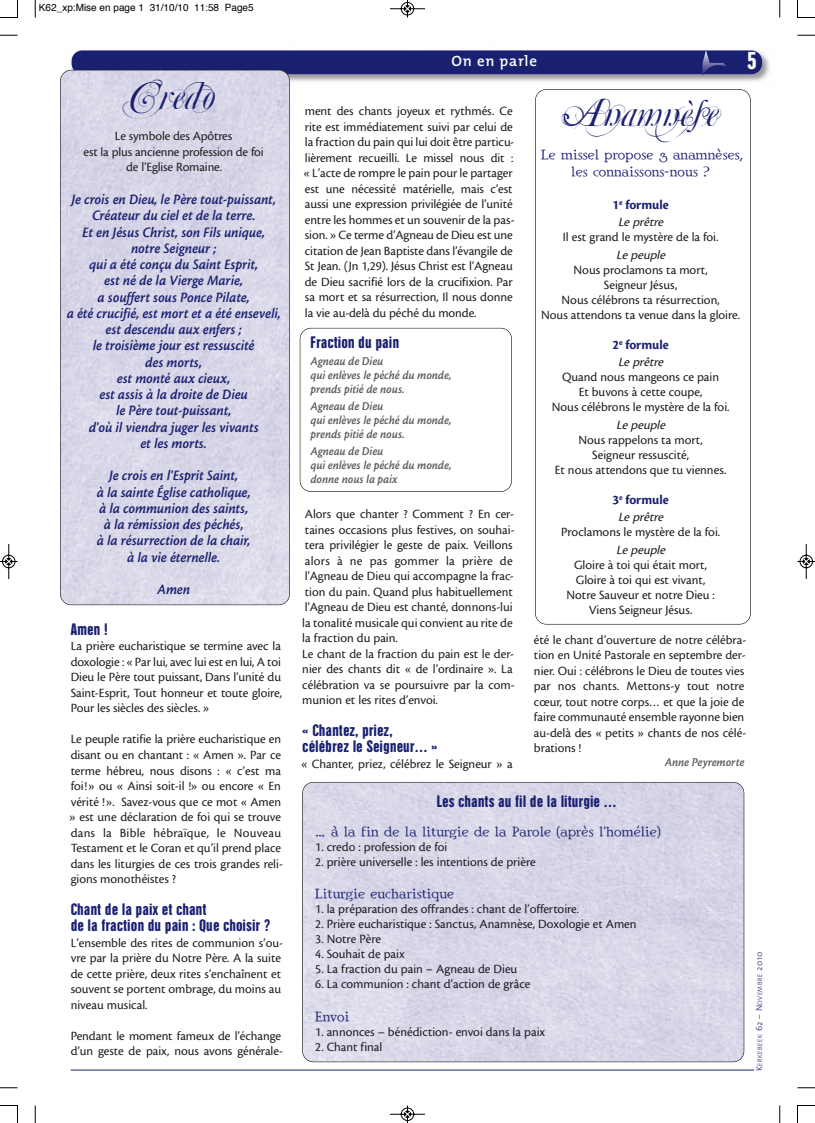
<style>
.page{position:relative;width:815px;height:1123px;background:#fff}
.page>*{position:absolute;margin:0;border:0;box-sizing:border-box;transform-origin:0 0}
.t1{font:40px "Mutlu Ornamental";color:#192070}
.t2{font:25.75px "Hector Rounded";color:#fff}
.t3{font:17.5px/16.2px "Hector Rounded";color:#192070}
.t4{font:15px/16.2px "Cronos MM It 574 11";color:#192070;text-align:center;scale:.95 1}
.t5{font:600 15px "The Mix";letter-spacing:.05em;color:#fff}
.t6{font:13.75px/17.5px "Ingriana";color:#192070;text-align:center}
.t7{font:13.75px "Cronos MM 700 72";color:#192070}
.t8{font:13.12px/15.5px "Cronos MM 408 11";color:#1b1c20}
.t9{font:italic 13.12px "Cronos MM 408 11";color:#1b1c20}
.t10{font:12.5px/13.8px "Cronos MM It 574 11";color:#5c5b60;scale:.95 1}
.t11{font:10px "Helvetica";color:#000}
.t12{font:300 6.5px "The Mix";letter-spacing:.065em;color:#192070}
.s1{font-size:8.75px}
</style>
<div class="page">
<img style="left:67px;top:51px;width:703px;height:31px">
<div style="left:72px;top:50px;width:690px;height:24px;background:#192070;border-radius:11px"></div>
<svg style="left:702px;top:50px;width:24px;height:26px"></svg>
<hr style="left:71px;top:1070px;width:683px;height:1px;background:#192070">
<img style="left:60px;top:70px;width:229px;height:535px;border-radius:11px">
<div style="left:60px;top:70px;width:230px;height:535px;border:1px solid #1b1c20;border-radius:11px"></div>
<div style="left:535px;top:89px;width:215px;height:535px;border:1px solid #1b1c20;border-radius:11px"></div>
<img style="left:302px;top:782px;width:442px;height:280px;border-radius:11px">
<div style="left:302px;top:782px;width:442px;height:280px;border:1px solid #1b1c20;border-radius:11px"></div>
<div style="left:300px;top:328px;width:212px;height:164px;border:1px solid #1b1c20;border-radius:11px"></div>
<svg style="left:35px;top:0;width:1px;height:18px"></svg>
<svg style="left:0;top:35px;width:18px;height:1px"></svg>
<svg style="left:779px;top:0;width:1px;height:18px"></svg>
<svg style="left:797px;top:35px;width:18px;height:1px"></svg>
<svg style="left:35px;top:1105px;width:1px;height:18px"></svg>
<svg style="left:0;top:1087px;width:18px;height:1px"></svg>
<svg style="left:779px;top:1105px;width:1px;height:18px"></svg>
<svg style="left:797px;top:1087px;width:18px;height:1px"></svg>
<svg style="left:0;top:0;width:18px;height:18px"></svg>
<svg style="left:797px;top:0;width:18px;height:18px"></svg>
<svg style="left:0;top:1105px;width:18px;height:18px"></svg>
<svg style="left:797px;top:1105px;width:18px;height:18px"></svg>
<svg style="left:390px;top:0;width:35px;height:18px"></svg>
<svg style="left:390px;top:1105px;width:35px;height:18px"></svg>
<svg style="left:0;top:544px;width:18px;height:35px"></svg>
<svg style="left:797px;top:544px;width:18px;height:35px"></svg>
<svg style="left:123px;top:79px;width:92px;height:39px"></svg>
<p class="t11" style="left:39px;top:4px;width:216px">K62_xp:Mise en page 1 31/10/10 11:58 Page5</p>
<p class="t8" style="left:83px;top:130px;width:182px;text-align:center">Le symbole des Apôtres<br>est la plus ancienne profession de foi de l’Eglise Romaine.</p>
<p class="t4" style="left:67px;top:192px;width:226px">Je crois en Dieu, le Père tout-puissant,<br>Créateur du ciel et de la terre.<br>Et en Jésus Christ, son Fils unique, notre Seigneur ;<br>qui a été conçu du Saint Esprit,<br>est né de la Vierge Marie,<br>a souffert sous Ponce Pilate,<br>a été crucifié, est mort et a été enseveli, est descendu aux enfers ;<br>le troisième jour est ressuscité<br>des morts,<br>est monté aux cieux,<br>est assis à la droite de Dieu<br>le Père tout-puissant,<br>d'où il viendra juger les vivants<br>et les morts.</p>
<p class="t4" style="left:97px;top:469px;width:163px">Je crois en l'Esprit Saint,<br>à la sainte Église catholique, à la communion des saints, à la rémission des péchés,<br>à la résurrection de la chair, à la vie éternelle.</p>
<p class="t4" style="left:157px;top:582px;width:36px">Amen</p>
<h3 class="t3" style="left:71px;top:622px;width:39px">Amen !</h3>
<p class="t8" style="left:71px;top:640px;width:213px;text-align:justify">La prière eucharistique se termine avec la doxologie : « Par lui, avec lui est en lui, A toi Dieu le Père tout puissant, Dans l’unité du Saint-Esprit, Tout honneur et toute gloire, Pour les siècles des siècles. »</p>
<p class="t8" style="left:69px;top:733px;width:215px">Le peuple ratifie la prière eucharistique en disant ou en chantant : « Amen ». Par ce terme hébreu, nous disons : « c’est ma foi!» ou « Ainsi soit-il !» ou encore « En vérité !». Savez-vous que ce mot « Amen » est une déclaration de foi qui se trouve dans la Bible hébraïque, le Nouveau Testament et le Coran et qu’il prend place dans les liturgies de ces trois grandes reli&shy;gions monothéistes ?</p>
<h3 class="t3" style="left:71px;top:902px;width:201px">Chant de la paix et chant<br>de la fraction du pain : Que choisir ?</h3>
<p class="t8" style="left:71px;top:936px;width:214px">L’ensemble des rites de communion s’ou&shy;vre par la prière du Notre Père. A la suite de cette prière, deux rites s’enchaînent et souvent se portent ombrage, du moins au niveau musical.</p>
<p class="t8" style="left:71px;top:1029px;width:214px">Pendant le moment fameux de l’échange d’un geste de paix, nous avons générale-</p>
<p class="t5" style="left:451px;top:55px;width:87px">On en parle</p>
<h2 class="t2" style="left:747px;top:52px;width:11px">5</h2>
<p class="t8" style="left:303px;top:104px;width:212px">ment des chants joyeux et rythmés. Ce rite est immédiatement suivi par celui de la fraction du pain qui lui doit être particu&shy;lièrement recueilli. Le missel nous dit : « L’acte de rompre le pain pour le partager est une nécessité matérielle, mais c’est aussi une expression privilégiée de l’unité entre les hommes et un souvenir de la pas&shy;sion. » Ce terme d’Agneau de Dieu est une citation de Jean Baptiste dans l’évangile de St Jean. (Jn 1,29). Jésus Christ est l’Agneau de Dieu sacrifié lors de la crucifixion. Par sa mort et sa résurrection, Il nous donne la vie au-delà du péché du monde.</p>
<h3 class="t3" style="left:310px;top:335px;width:90px">Fraction du pain</h3>
<p class="t10" style="left:310px;top:355px;width:150px">Agneau de Dieu<br>qui enlèves le péché du monde, prends pitié de nous.</p>
<p class="t10" style="left:310px;top:400px;width:150px">Agneau de Dieu<br>qui enlèves le péché du monde, prends pitié de nous.</p>
<p class="t10" style="left:310px;top:445px;width:150px">Agneau de Dieu<br>qui enlèves le péché du monde, donne nous la paix</p>
<p class="t8" style="left:302px;top:507px;width:214px">Alors que chanter ? Comment ? En cer&shy;taines occasions plus festives, on souhai&shy;tera privilégier le geste de paix. Veillons alors à ne pas gommer la prière de l'Agneau de Dieu qui accompagne la frac&shy;tion du pain. Quand plus habituellement l'Agneau de Dieu est chanté, donnons-lui la tonalité musicale qui convient au rite de la fraction du pain.<br>Le chant de la fraction du pain est le der&shy;nier des chants dit « de l’ordinaire ». La célébration va se poursuivre par la com&shy;munion et les rites d’envoi.</p>
<h3 class="t3" style="left:302px;top:723px;width:137px">« Chantez, priez, célébrez le Seigneur… »</h3>
<p class="t8" style="left:301px;top:757px;width:213px">« Chanter, priez, célébrez le Seigneur » a</p>
<h1 class="t1" style="left:603px;top:89px;width:105px">■ ■➔▲</h1>
<p class="t6" style="left:541px;top:147px;width:204px">Le missel propose 3 anamnèses, les connaissons-nous ?</p>
<p class="t7" style="left:612px;top:199px;width:58px">1<sup>e</sup> formule</p>
<p class="t9" style="left:618px;top:217px;width:49px">Le prêtre</p>
<p class="t8" style="left:563px;top:231px;width:157px">Il est grand le mystère de la foi.</p>
<p class="t9" style="left:616px;top:250px;width:53px">Le peuple</p>
<p class="t8" style="left:541px;top:263px;width:200px;line-height:15px;text-align:center">Nous proclamons ta mort,<br>Seigneur Jésus,<br>Nous célébrons ta résurrection,<br>Nous attendons ta venue dans la gloire.</p>
<p class="t7" style="left:612px;top:339px;width:58px">2<sup>e</sup> formule</p>
<p class="t9" style="left:618px;top:357px;width:49px">Le prêtre</p>
<p class="t8" style="left:551px;top:371px;width:179px;line-height:15px;text-align:center">Quand nous mangeons ce pain<br>Et buvons à cette coupe,<br>Nous célébrons le mystère de la foi.</p>
<p class="t9" style="left:616px;top:420px;width:53px">Le peuple</p>
<p class="t8" style="left:555px;top:433px;width:173px;line-height:15px;text-align:center">Nous rappelons ta mort,<br>Seigneur ressuscité,<br>Et nous attendons que tu viennes.</p>
<p class="t7" style="left:612px;top:494px;width:58px">3<sup>e</sup> formule</p>
<p class="t9" style="left:618px;top:512px;width:49px">Le prêtre</p>
<p class="t8" style="left:561px;top:526px;width:160px">Proclamons le mystère de la foi.</p>
<p class="t9" style="left:616px;top:545px;width:53px">Le peuple</p>
<p class="t8" style="left:566px;top:558px;width:150px;line-height:15px;text-align:center">Gloire à toi qui était mort,<br>Gloire à toi qui est vivant,<br>Notre Sauveur et notre Dieu :<br>Viens Seigneur Jésus.</p>
<p class="t8" style="left:534px;top:633px;width:214px">été le chant d’ouverture de notre célébra&shy;tion en Unité Pastorale en septembre der&shy;nier. Oui : célébrons le Dieu de toutes vies par nos chants. Mettons-y tout notre cœur, tout notre corps… et que la joie de faire communauté ensemble rayonne bien au-delà des « petits » chants de nos célé&shy;brations !</p>
<p class="t10" style="left:664px;top:756px;width:85px">Anne Peyremorte</p>
<h3 class="t3" style="left:437px;top:794px;width:181px">Les chants au fil de la liturgie …</h3>
<p class="t6" style="left:315px;top:823px;width:347px">… à la fin de la liturgie de la Parole (après l’homélie)</p>
<p class="t8" style="left:315px;top:840px;width:133px">1. credo : profession de foi</p>
<p class="t8" style="left:315px;top:855px;width:222px">2. prière universelle : les intentions de prière</p>
<p class="t6" style="left:315px;top:886px;width:140px">Liturgie eucharistique</p>
<p class="t8" style="left:315px;top:902px;width:265px">1. la préparation des offrandes : chant de l’offertoire.</p>
<p class="t8" style="left:315px;top:917px;width:323px">2. Prière eucharistique : Sanctus, Anamnèse, Doxologie et Amen</p>
<p class="t8" style="left:315px;top:932px;width:67px">3. Notre Père</p>
<p class="t8" style="left:315px;top:947px;width:91px">4. Souhait de paix</p>
<p class="t8" style="left:315px;top:962px;width:203px">5. La fraction du pain – Agneau de Dieu</p>
<p class="t8" style="left:315px;top:977px;width:216px">6. La communion : chant d’action de grâce</p>
<p class="t6" style="left:315px;top:1008px;width:36px">Envoi</p>
<p class="t8" style="left:315px;top:1025px;width:231px">1. annonces – bénédiction- envoi dans la paix</p>
<p class="t8" style="left:315px;top:1040px;width:69px">2. Chant final</p>
<p class="t12" style="left:757px;top:1071px;width:121px;rotate:-90deg"><span class="s1">K</span>ERKEBEEK <span class="s1">62 – N</span>OVEMBRE <span class="s1">2010</span></p>
</div>
